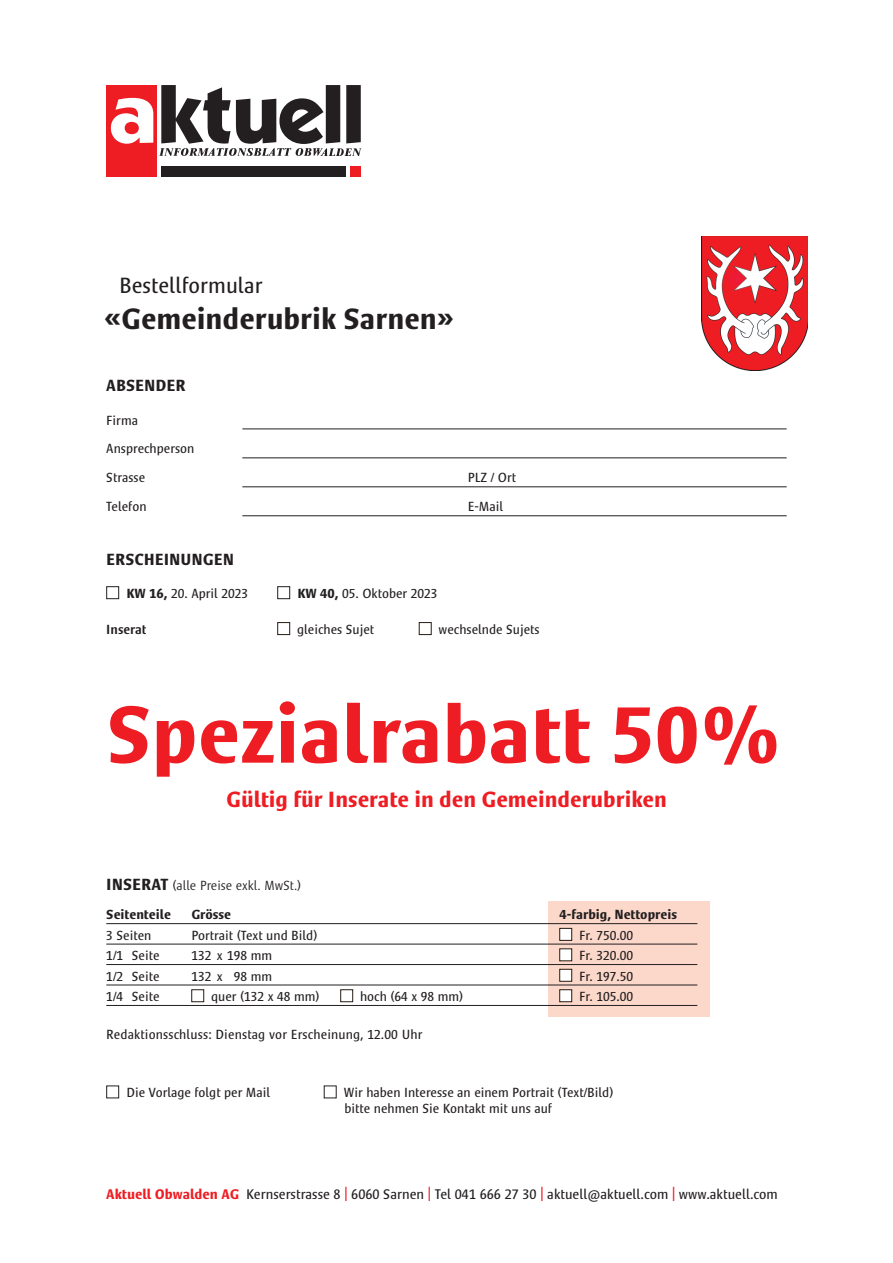
<style>
.page{position:relative;width:893px;height:1263px;background:#fff}
.page>*{position:absolute;margin:0;border:0;box-sizing:border-box;transform-origin:0 0}
.t1{font:700 82.5px "Satero Sans LT Pro";color:#ee1d23}
.t2{font:700 30px "Satero Sans LT Pro";color:#231f20}
.t3{font:700 22.5px "Satero Sans LT Pro";color:#ee1d23}
.t4{font:22.5px "Satero Sans LT Pro";color:#231f20}
.t5{font:700 16.5px "Satero Sans LT Pro";color:#231f20}
.t6{font:14.25px "Satero Sans LT Pro";color:#231f20}
.t7{font:13.5px/29px "Satero Sans LT Pro";color:#231f20}
.t8{font:300 13.5px/29px "Satero Sans LT Pro";color:#231f20}
.t9{font:700 13.5px "Satero Sans LT Pro";color:#231f20}
.t10{font:500 13.5px "Satero Sans LT Pro";color:#231f20}
.s1{font-weight:700}
.s2{font-weight:700;font-size:16.5px}
.s3{font-weight:700;color:#ee1d23}
.s4{color:#ee1d23}
</style>
<div class="page">
<div style="left:549px;top:901px;width:161px;height:116px;background:#fcd8ca"></div>
<hr style="left:242px;top:429px;width:545px;height:1px;background:#231f20">
<hr style="left:242px;top:458px;width:545px;height:1px;background:#231f20">
<hr style="left:242px;top:487px;width:545px;height:1px;background:#231f20">
<hr style="left:242px;top:515px;width:545px;height:1px;background:#231f20">
<hr style="left:106px;top:923px;width:591px;height:1px;background:#231f20">
<hr style="left:106px;top:944px;width:591px;height:1px;background:#231f20">
<hr style="left:106px;top:964px;width:591px;height:1px;background:#231f20">
<hr style="left:106px;top:985px;width:591px;height:1px;background:#231f20">
<hr style="left:106px;top:1005px;width:591px;height:1px;background:#231f20">
<div style="left:277px;top:622px;width:13px;height:13px;background:#fff;border:1px solid #271c11"></div>
<div style="left:419px;top:622px;width:13px;height:13px;background:#fff;border:1px solid #271c11"></div>
<div style="left:559px;top:928px;width:13px;height:13px;background:#fff;border:1px solid #271c11"></div>
<div style="left:559px;top:948px;width:13px;height:13px;background:#fff;border:1px solid #271c11"></div>
<div style="left:559px;top:969px;width:13px;height:13px;background:#fff;border:1px solid #271c11"></div>
<div style="left:191px;top:989px;width:13px;height:13px;background:#fff;border:1px solid #271c11"></div>
<div style="left:340px;top:989px;width:13px;height:13px;background:#fff;border:1px solid #271c11"></div>
<div style="left:559px;top:989px;width:13px;height:13px;background:#fff;border:1px solid #271c11"></div>
<div style="left:106px;top:1085px;width:13px;height:13px;background:#fff;border:1px solid #231f20"></div>
<svg style="left:324px;top:1085px;width:13px;height:13px"></svg>
<div style="left:106px;top:85px;width:51px;height:92px;background:#ee1d23"></div>
<svg style="left:111px;top:98px;width:42px;height:46px"></svg>
<div style="left:350px;top:167px;width:10px;height:10px;background:#ee1d23"></div>
<div style="left:161px;top:167px;width:185px;height:10px;background:#231f20"></div>
<svg style="left:159px;top:85px;width:202px;height:71px"></svg>
<img style="left:701px;top:236px;width:107px;height:134px">
<div style="left:106px;top:586px;width:13px;height:13px;background:#fff;border:1px solid #231f20"></div>
<div style="left:277px;top:586px;width:13px;height:13px;background:#fff;border:1px solid #231f20"></div>
<h3 class="t4" style="left:119px;top:272px;width:145px">Bestellformular</h3>
<h2 class="t2" style="left:104px;top:301px;width:351px">«Gemeinderubrik Sarnen»</h2>
<p class="t5" style="left:106px;top:376px;width:81px">ABSENDER</p>
<p class="t7" style="left:106px;top:405px;width:90px">Firma<br>Ansprechperson<br>Strasse</p>
<p class="t7" style="left:468px;top:463px;width:50px">PLZ / Ort</p>
<p class="t7" style="left:106px;top:492px;width:42px">Telefon</p>
<p class="t7" style="left:468px;top:492px;width:37px">E-Mail</p>
<p class="t5" style="left:106px;top:550px;width:129px">ERSCHEINUNGEN</p>
<p class="t7" style="left:126px;top:579px;width:123px"><span class="s1">KW 16,</span> 20. April 2023</p>
<p class="t7" style="left:297px;top:579px;width:142px"><span class="s1">KW 40,</span> 05. Oktober 2023</p>
<p class="t10" style="left:106px;top:622px;width:41px">Inserat</p>
<p class="t7" style="left:297px;top:615px;width:79px">gleiches Sujet</p>
<p class="t7" style="left:439px;top:615px;width:103px">wechselnde Sujets</p>
<h1 class="t1" style="left:106px;top:687px;width:676px">Spezialrabatt 50%</h1>
<h3 class="t3" style="left:226px;top:786px;width:442px">Gültig für Inserate in den Gemeinderubriken</h3>
<p class="t8" style="left:106px;top:871px;width:197px"><span class="s2">INSERAT</span> (alle Preise exkl. MwSt.)<br><span class="s1">Seitenteile</span></p>
<p class="t9" style="left:191px;top:907px;width:41px">Grösse</p>
<p class="t9" style="left:559px;top:907px;width:119px">4-farbig, Nettopreis</p>
<p class="t7" style="left:106px;top:921px;width:47px">3 Seiten</p>
<p class="t7" style="left:191px;top:921px;width:128px">Portrait (Text und Bild)</p>
<p class="t7" style="left:579px;top:921px;width:56px">Fr. 750.00</p>
<p class="t7" style="left:106px;top:941px;width:55px">1/1 Seite</p>
<p class="t7" style="left:191px;top:941px;width:82px">132 x 198 mm</p>
<p class="t7" style="left:579px;top:941px;width:56px">Fr. 320.00</p>
<p class="t7" style="left:106px;top:961px;width:55px">1/2 Seite</p>
<p class="t7" style="left:191px;top:961px;width:82px">132 x 98 mm</p>
<p class="t7" style="left:579px;top:961px;width:56px">Fr. 197.50</p>
<p class="t7" style="left:106px;top:982px;width:55px">1/4 Seite</p>
<p class="t7" style="left:211px;top:982px;width:110px">quer (132 x 48 mm)</p>
<p class="t7" style="left:360px;top:982px;width:105px">hoch (64 x 98 mm)</p>
<p class="t7" style="left:579px;top:982px;width:56px">Fr. 105.00</p>
<p class="t7" style="left:106px;top:1019px;width:318px">Redaktionsschluss: Dienstag vor Erscheinung, 12.00 Uhr</p>
<p class="t7" style="left:126px;top:1078px;width:145px">Die Vorlage folgt per Mail</p>
<p class="t7" style="left:344px;top:1084px;width:271px;line-height:16.2px">Wir haben Interesse an einem Portrait (Text/Bild) bitte nehmen Sie Kontakt mit uns auf</p>
<p class="t6" style="left:106px;top:1186px;width:673px"><span class="s3">Aktuell Obwalden AG</span> Kernserstrasse 8 <span class="s4">|</span> 6060 Sarnen <span class="s4">|</span> Tel 041 666 27 30 <span class="s4">|</span> aktuell@aktuell.com <span class="s4">|</span> www.aktuell.com</p>
</div>
